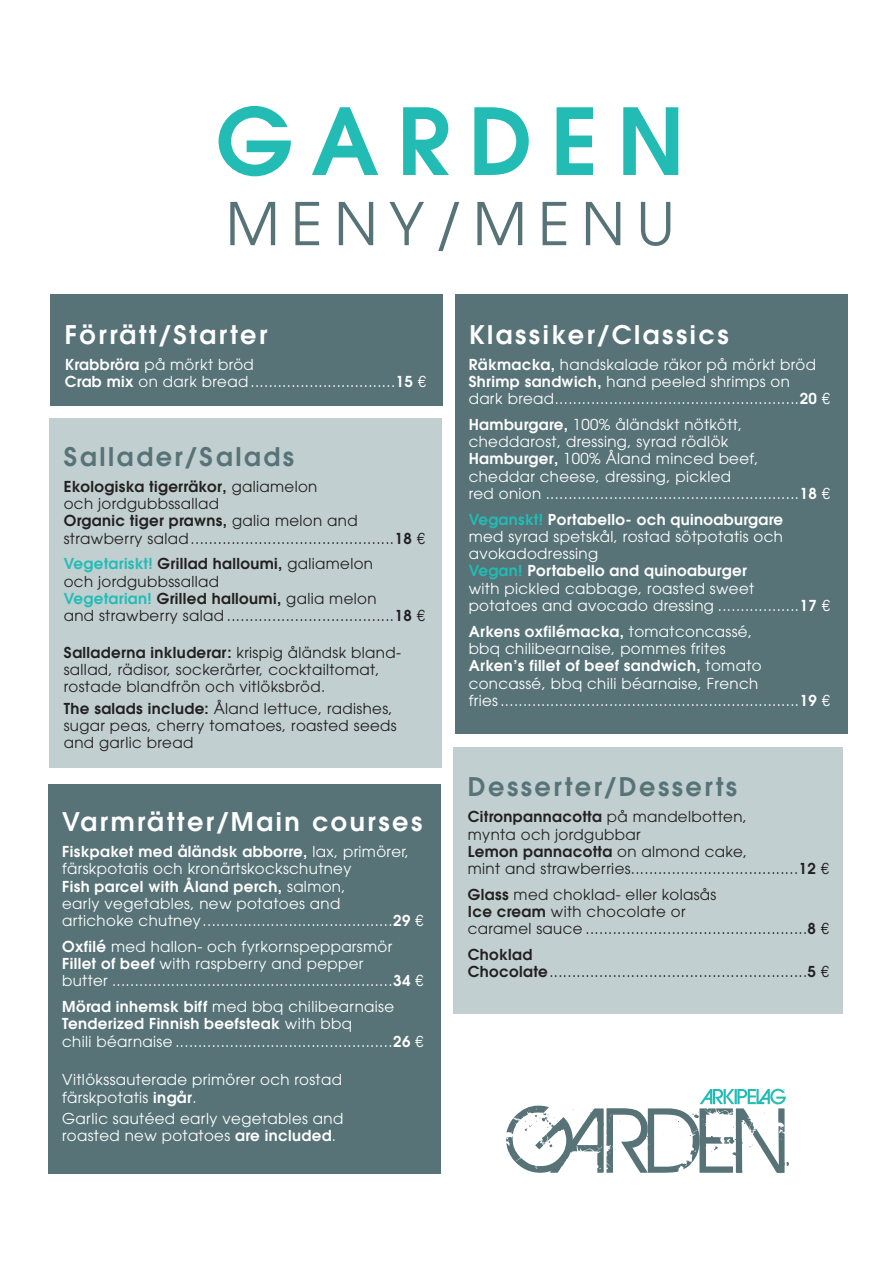
<style>
.page{position:relative;width:893px;height:1263px;background:#fff}
.page>*{position:absolute;margin:0;border:0;box-sizing:border-box;transform-origin:0 0}
.t1{font:600 91.5px "ITC Avant Garde Pro";letter-spacing:.2em;color:#22bcb5}
.t2{font:58.5px "ITC Avant Garde Pro";letter-spacing:.2em;color:#577377}
.t3{font:600 25.5px "ITC Avant Garde Pro";letter-spacing:.1em;color:#fff}
.t4{font:600 25.5px "ITC Avant Garde Pro";letter-spacing:.1em;color:#577377}
.t5{font:15px/17.2px "ITC Avant Garde Pro";letter-spacing:.025em;color:#fff}
.t6{font:15px/17.2px "ITC Avant Garde Pro";letter-spacing:.025em;color:#231f20}
.s1{font-weight:600}
.s2{font-weight:600;color:#22bcb5}
</style>
<div class="page">
<div style="left:50px;top:419px;width:392px;height:349px;background:#c1cfd1"></div>
<div style="left:50px;top:294px;width:392px;height:112px;background:#577377"></div>
<div style="left:48px;top:784px;width:393px;height:390px;background:#577377"></div>
<div style="left:455px;top:294px;width:392px;height:439px;background:#577377"></div>
<div style="left:453px;top:747px;width:389px;height:267px;background:#c1cfd1"></div>
<svg style="left:506px;top:1089px;width:283px;height:85px"></svg>
<h1 class="t1" style="left:216px;top:82px;width:470px">GARDEN</h1>
<h2 class="t2" style="left:226px;top:187px;width:450px">MENY/MENU</h2>
<h3 class="t3" style="left:65px;top:318px;width:204px">Förrätt/Starter</h3>
<p class="t5" style="left:65px;top:356px;width:363px"><span class="s1">Krabbröra</span> på mörkt bröd<br><span class="s1">Crab mix</span> on dark bread................................<span class="s1">15</span> €</p>
<h3 class="t4" style="left:64px;top:440px;width:232px">Sallader/Salads</h3>
<p class="t6" style="left:64px;top:478px;width:363px"><span class="s1">Ekologiska tigerräkor,</span> galiamelon<br>och jordgubbssallad<br><span class="s1">Organic tiger prawns,</span> galia melon and strawberry salad.............................................<span class="s1">18</span> €</p>
<p class="t6" style="left:64px;top:555px;width:363px"><span class="s2">Vegetariskt!</span> <span class="s1">Grillad halloumi,</span> galiamelon<br>och jordgubbssallad<br><span class="s2">Vegetarian!</span> <span class="s1">Grilled halloumi,</span> galia melon<br>and strawberry salad .....................................<span class="s1">18</span> €</p>
<p class="t6" style="left:64px;top:643px;width:339px"><span class="s1">Salladerna inkluderar:</span> krispig åländsk bland&shy;sallad, rädisor, sockerärter, cocktailtomat, rostade blandfrön och vitlöksbröd.</p>
<p class="t6" style="left:64px;top:699px;width:334px"><span class="s1">The salads include:</span> Åland lettuce, radishes, sugar peas, cherry tomatoes, roasted seeds and garlic bread</p>
<h3 class="t3" style="left:62px;top:805px;width:362px">Varmrätter/Main courses</h3>
<p class="t5" style="left:62px;top:843px;width:363px"><span class="s1">Fiskpaket med åländsk abborre,</span> lax, primörer, färskpotatis och kronärtskockschutney<br><span class="s1">Fish parcel with Åland perch,</span> salmon,<br>early vegetables, new potatoes and<br>artichoke chutney..........................................<span class="s1">29</span> €</p>
<p class="t5" style="left:62px;top:937px;width:363px"><span class="s1">Oxfilé</span> med hallon- och fyrkornspepparsmör<br><span class="s1">Fillet of beef</span> with raspberry and pepper<br>butter ..............................................................<span class="s1">34</span> €</p>
<p class="t5" style="left:62px;top:998px;width:363px"><span class="s1">Mörad inhemsk biff</span> med bbq chilibearnaise<br><span class="s1">Tenderized Finnish beefsteak</span> with bbq<br>chili béarnaise ................................................<span class="s1">26</span> €</p>
<p class="t5" style="left:62px;top:1071px;width:281px">Vitlökssauterade primörer och rostad färskpotatis <span class="s1">ingår</span>.</p>
<p class="t5" style="left:62px;top:1110px;width:283px">Garlic sautéed early vegetables and roasted new potatoes <span class="s1">are included</span>.</p>
<h3 class="t3" style="left:469px;top:318px;width:261px">Klassiker/Classics</h3>
<p class="t5" style="left:469px;top:355px;width:363px"><span class="s1">Räkmacka,</span> handskalade räkor på mörkt bröd<br><span class="s1">Shrimp sandwich,</span> hand peeled shrimps on<br>dark bread......................................................<span class="s1">20</span> €</p>
<p class="t5" style="left:469px;top:416px;width:363px"><span class="s1">Hamburgare,</span> 100% åländskt nötkött, cheddarost, dressing, syrad rödlök<br><span class="s1">Hamburger,</span> 100% Åland minced beef,<br>cheddar cheese, dressing, pickled<br>red onion ........................................................<span class="s1">18</span> €</p>
<p class="t5" style="left:469px;top:510px;width:363px"><span class="s2">Veganskt!</span> <span class="s1">Portabello- och quinoaburgare<br></span>med syrad spetskål, rostad sötpotatis och avokadodressing<br><span class="s2">Vegan!</span> <span class="s1">Portabello and quinoaburger<br></span>with pickled cabbage, roasted sweet<br>potatoes and avocado dressing ..................<span class="s1">17</span> €</p>
<p class="t5" style="left:469px;top:622px;width:363px"><span class="s1">Arkens oxfilémacka,</span> tomatconcassé,<br>bbq chilibearnaise, pommes frites<br><span class="s1">Arken’s fillet of beef sandwich,</span> tomato concassé, bbq chili béarnaise, French fries..................................................................<span class="s1">19</span> €</p>
<h3 class="t4" style="left:468px;top:770px;width:271px">Desserter/Desserts</h3>
<p class="t6" style="left:468px;top:808px;width:363px"><span class="s1">Citronpannacotta</span> på mandelbotten,<br>mynta och jordgubbar<br><span class="s1">Lemon pannacotta</span> on almond cake,<br>mint and strawberries.....................................<span class="s1">12</span> €</p>
<p class="t6" style="left:468px;top:885px;width:363px"><span class="s1">Glass</span> med choklad- eller kolasås<br><span class="s1">Ice cream</span> with chocolate or<br>caramel sauce .................................................<span class="s1">8</span> €</p>
<p class="t6" style="left:468px;top:946px;width:363px"><span class="s1">Choklad<br>Chocolate</span>.........................................................<span class="s1">5</span> €</p>
</div>
